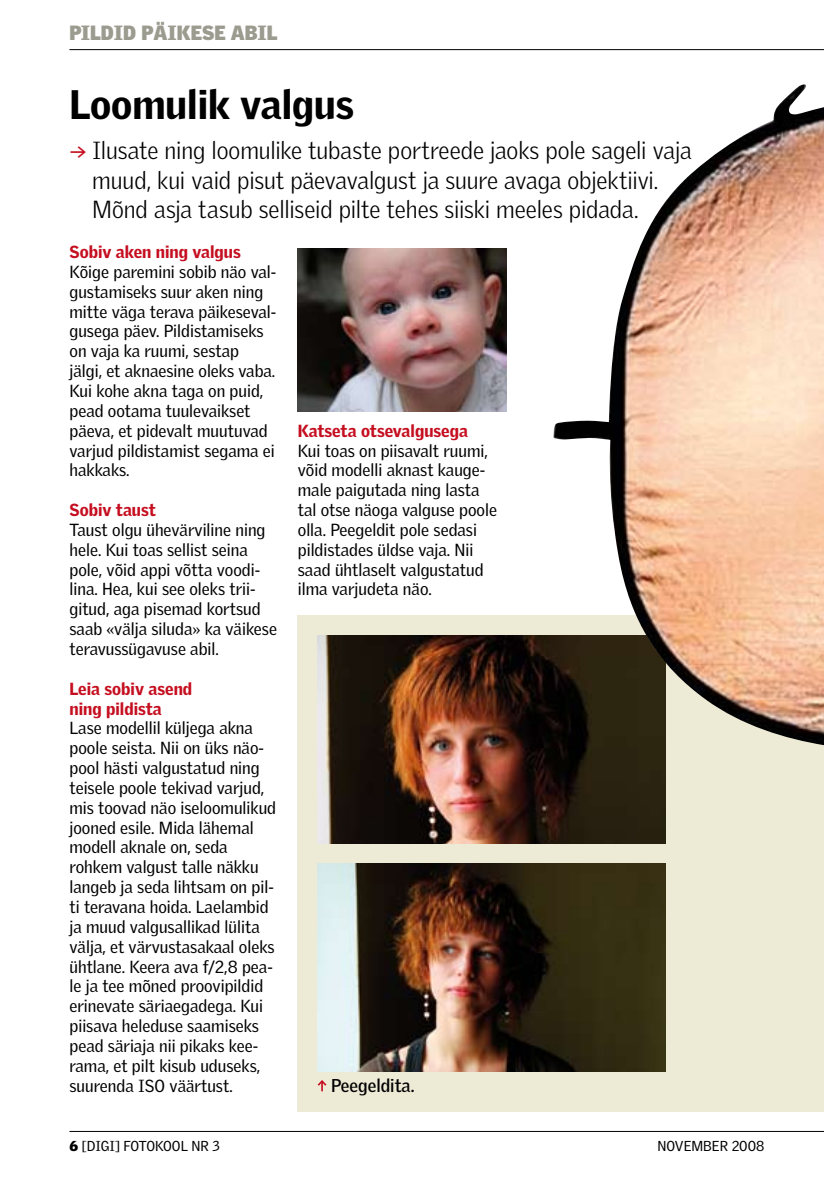
<style>
.page{position:relative;width:824px;height:1191px;background:#fff}
.page>*{position:absolute;margin:0;border:0;box-sizing:border-box;transform-origin:0 0}
.t1{font:900 40px "Griffith Gothic";color:#000}
.t2{font:300 24px/29.8px "Griffith Gothic";letter-spacing:-.005em;color:#000}
.t3{font:900 20px "Griffith Gothic";color:#9c9b8f}
.t4{font:700 18px "Griffith Gothic";color:#000}
.t5{font:17px/19.8px "Griffith Gothic";color:#000}
.t6{font:900 17px/19.8px "Griffith Gothic";color:#c50e1f}
.t7{font:14px "Griffith Gothic";color:#000}
.s1{font-family:"Verlag";font-weight:400;color:#c50e1f}
.s2{font-weight:900}
</style>
<div class="page">
<div style="left:298px;top:615px;width:525px;height:496px;background:#edead5"></div>
<img style="left:317px;top:635px;width:348px;height:208px">
<img style="left:317px;top:863px;width:348px;height:208px">
<img style="left:298px;top:248px;width:208px;height:163px">
<svg style="left:317px;top:1080px;width:9px;height:11px"></svg>
<hr style="left:69px;top:49px;width:754px;height:1px;background:#000">
<hr style="left:69px;top:1131px;width:754px;height:1px;background:#000">
<img style="left:552px;top:84px;width:271px;height:661px">
<p class="t3" style="left:69px;top:20px;width:210px">PILDID PÄIKESE ABIL</p>
<h1 class="t1" style="left:69px;top:81px;width:286px">Loomulik valgus</h1>
<h2 class="t2" style="left:92px;top:135px;width:601px;text-indent:-23px"><span class="s1">→</span> Ilusate ning loomulike tubaste portreede jaoks pole sageli vaja muud, kui vaid pisut päevavalgust ja suure avaga objektiivi.<br>Mõnd asja tasub selliseid pilte tehes siiski meeles pidada.</h2>
<p class="t6" style="left:69px;top:242px;width:173px">Sobiv aken ning valgus</p>
<p class="t5" style="left:69px;top:262px;width:208px">Kõige paremini sobib näo val&shy;gustamiseks suur aken ning mitte väga terava päikeseval&shy;gusega päev. Pildistamiseks on vaja ka ruumi, sestap<br>jälgi, et aknaesine oleks vaba.<br>Kui kohe akna taga on puid, pead ootama tuulevaikset päeva, et pidevalt muutuvad varjud pildistamist segama ei hakkaks.</p>
<p class="t6" style="left:69px;top:500px;width:88px">Sobiv taust</p>
<p class="t5" style="left:69px;top:520px;width:209px">Taust olgu ühevärviline ning hele. Kui toas sellist seina pole, võid appi võtta voodi&shy;lina. Hea, kui see oleks trii&shy;gitud, aga pisemad kortsud saab «välja siluda» ka väikese teravussügavuse abil.</p>
<p class="t6" style="left:69px;top:678px;width:124px">Leia sobiv asend ning pildista</p>
<p class="t5" style="left:69px;top:718px;width:208px">Lase modellil küljega akna poole seista. N ii on üks näo&shy;pool hästi valgustatud ning teisele poole tekivad varjud, mis toovad näo iseloomulikud jooned esile. Mida lähemal modell aknale on, seda rohkem valgust talle näkku langeb ja seda lihtsam on pil&shy;ti teravana hoida. Laelambid ja muud valgusallikad lülita välja, et värvustasakaal oleks ühtlane. Keera ava f/2,8 pea&shy;le ja tee mõned proovipildid erinevate säriaegadega. Kui piisava heleduse saamiseks pead säriaja nii pikaks kee&shy;rama, et pilt kisub uduseks, suurenda ISO väärtust.</p>
<p class="t6" style="left:298px;top:421px;width:172px">Katseta otsevalgusega</p>
<p class="t5" style="left:298px;top:440px;width:201px">Kui toas on piisavalt ruumi, võid modelli aknast kauge&shy;male paigutada ning lasta tal otse näoga valguse poole olla. Peegeldit pole sedasi pildistades üldse vaja. N ii saad ühtlaselt valgustatud ilma varjudeta näo.</p>
<p class="t4" style="left:331px;top:1074px;width:85px">Peegeldita.</p>
<p class="t7" style="left:69px;top:1137px;width:87px"><span class="s2">6</span> [digi] Fotokoo</p>
<p class="t7" style="left:181px;top:1137px;width:41px">l nr 3</p>
<p class="t7" style="left:657px;top:1137px;width:108px">novem ber 2008</p>
</div>
